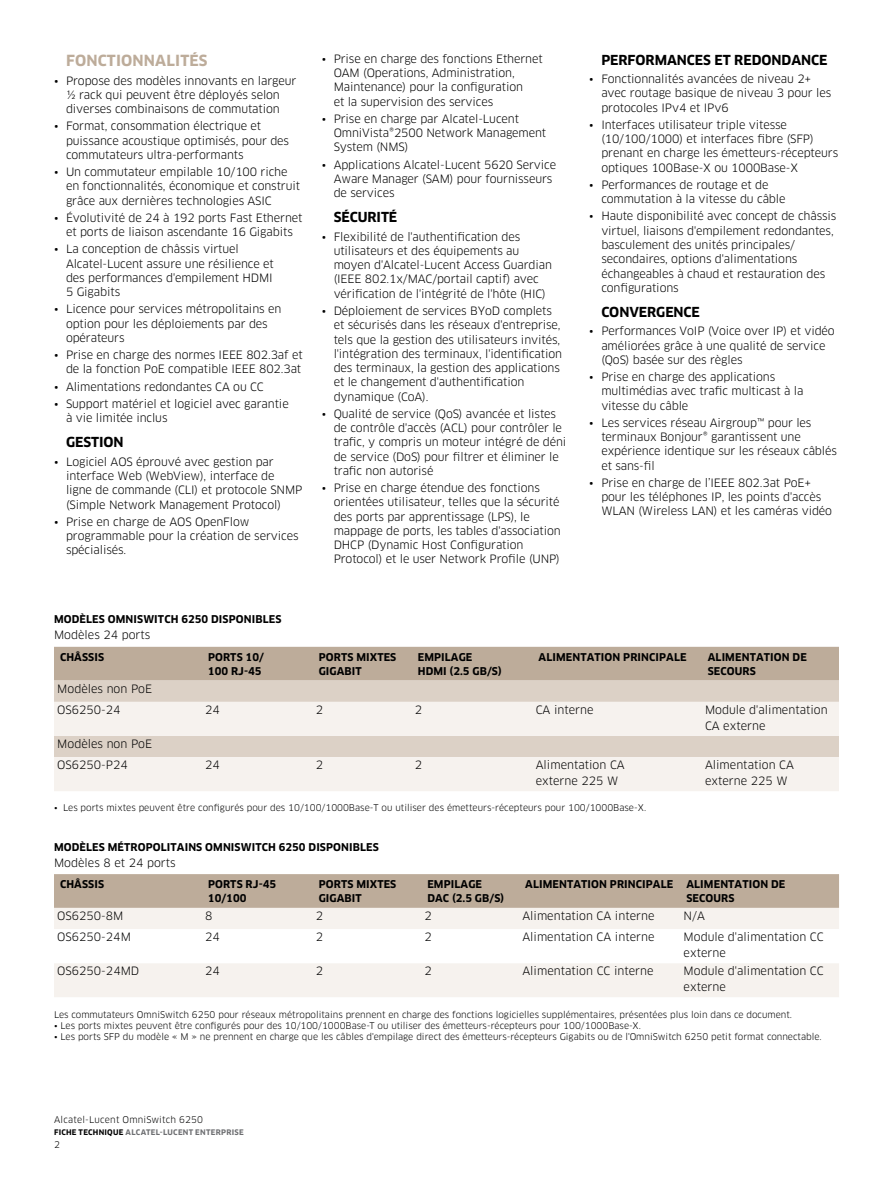
<style>
.page{position:relative;width:893px;height:1191px;background:#fff}
.page>*{position:absolute;margin:0;border:0;box-sizing:border-box;transform-origin:0 0}
.t1{font:700 15px "Clan OT";letter-spacing:.01em;color:#bdac9a}
.t2{font:700 13.5px "Clan OT";letter-spacing:-.005em;color:#000}
.t3{font:11.25px/14.2px "Clan OT";letter-spacing:-.01em;color:#000}
.t4{font:700 10.5px/13.5px "Clan OT";letter-spacing:.01em;color:#000}
.t5{font:9px "Clan OT";color:#000}
.t6{font:9px "Clan OT";letter-spacing:.02em;color:#000}
.t7{font:700 7.5px "Clan OT";letter-spacing:.03em;color:#6d6e71}
.s1{color:#000}
</style>
<div class="page">
<div style="left:54px;top:647px;width:785px;height:33px;background:#bdac9a"></div>
<div style="left:54px;top:680px;width:785px;height:22px;background:#dcd1c6"></div>
<svg style="left:54px;top:702px;width:785px;height:89px;background:#efeae4"></svg>
<div style="left:54px;top:874px;width:785px;height:34px;background:#bdac9a"></div>
<div style="left:54px;top:908px;width:785px;height:89px;background:#f6f2ee"></div>
<svg style="left:54px;top:929px;width:785px;height:34px"></svg>
<h1 class="t1" style="left:66px;top:52px;width:143px">FONCTIONNALITÉS</h1>
<p class="t3" style="left:54px;top:73px;width:244px;text-align:center">• Propose des modèles innovants en largeur ½ rack qui peuvent être déployés selon diverses combinaisons de commutation</p>
<p class="t3" style="left:66px;top:119px;width:225px;text-indent:-12px">• Format, consommation électrique et puissance acoustique optimisés, pour des commutateurs ultra-performants</p>
<p class="t3" style="left:66px;top:165px;width:236px;text-indent:-12px">• Un commutateur empilable 10/100 riche en fonctionnalités, économique et construit grâce aux dernières technologies ASIC</p>
<p class="t3" style="left:54px;top:211px;width:250px;text-align:center">• Évolutivité de 24 à 192 ports Fast Ethernet et ports de liaison ascendante 16 Gigabits</p>
<p class="t3" style="left:66px;top:242px;width:209px;text-indent:-12px">• La conception de châssis virtuel<br>Alcatel-Lucent assure une résilience et des performances d'empilement HDMI<br>5 Gigabits</p>
<p class="t3" style="left:66px;top:302px;width:217px;text-indent:-12px">• Licence pour services métropolitains en option pour les déploiements par des opérateurs</p>
<p class="t3" style="left:54px;top:348px;width:250px;text-align:right">• Prise en charge des normes IEEE 802.3af et de la fonction PoE compatible IEEE 802.3at</p>
<p class="t3" style="left:54px;top:379px;width:211px">• Alimentations redondantes CA ou CC</p>
<p class="t3" style="left:66px;top:397px;width:224px;text-indent:-12px">• Support matériel et logiciel avec garantie à vie limitée inclus</p>
<p class="t2" style="left:66px;top:434px;width:59px">GESTION</p>
<p class="t3" style="left:66px;top:454px;width:238px;text-indent:-12px">• Logiciel AOS éprouvé avec gestion par interface Web (WebView), interface de ligne de commande (CLI) et protocole SNMP (Simple Network Management Protocol)</p>
<p class="t3" style="left:66px;top:514px;width:234px;text-indent:-12px">• Prise en charge de AOS OpenFlow programmable pour la création de services spécialisés.</p>
<p class="t4" style="left:54px;top:612px;width:229px">MODÈLES OMNISWITCH 6250 DISPONIBLES</p>
<p class="t3" style="left:54px;top:627px;width:98px">Modèles 24 ports</p>
<p class="t3" style="left:334px;top:52px;width:211px;text-indent:-12px">• Prise en charge des fonctions Ethernet OAM (Operations, Administration, Maintenance) pour la configuration<br>et la supervision des services</p>
<p class="t3" style="left:334px;top:112px;width:214px;text-indent:-12px">• Prise en charge par Alcatel-Lucent<br>OmniVista®2500 Network Management<br>System (NMS)</p>
<p class="t3" style="left:334px;top:157px;width:224px;text-indent:-12px">• Applications Alcatel-Lucent 5620 Service<br>Aware Manager (SAM) pour fournisseurs de services</p>
<p class="t2" style="left:334px;top:209px;width:65px">SÉCURITÉ</p>
<p class="t3" style="left:334px;top:229px;width:220px;text-indent:-12px">• Flexibilité de l'authentification des utilisateurs et des équipements au moyen d'Alcatel-Lucent Access Guardian (IEEE 802.1x/MAC/portail captif) avec vérification de l'intégrité de l'hôte (HIC)</p>
<p class="t3" style="left:334px;top:304px;width:230px;text-indent:-12px">• Déploiement de services BYoD complets et sécurisés dans les réseaux d'entreprise, tels que la gestion des utilisateurs invités, l'intégration des terminaux, l'identification des terminaux, la gestion des applications et le changement d'authentification dynamique (CoA).</p>
<p class="t3" style="left:334px;top:406px;width:234px;text-indent:-12px">• Qualité de service (QoS) avancée et listes de contrôle d'accès (ACL) pour contrôler le trafic, y compris un moteur intégré de déni de service (DoS) pour filtrer et éliminer le trafic non autorisé</p>
<p class="t3" style="left:334px;top:481px;width:229px;text-indent:-12px">• Prise en charge étendue des fonctions orientées utilisateur, telles que la sécurité des ports par apprentissage (LPS), le mappage de ports, les tables d'association DHCP (Dynamic Host Configuration Protocol) et le user Network Profile (UNP)</p>
<p class="t2" style="left:601px;top:52px;width:228px">PERFORMANCES ET REDONDANCE</p>
<p class="t3" style="left:601px;top:72px;width:231px;text-indent:-12px">• Fonctionnalités avancées de niveau 2+ avec routage basique de niveau 3 pour les protocoles IPv4 et IPv6</p>
<p class="t3" style="left:601px;top:118px;width:238px;text-indent:-12px">• Interfaces utilisateur triple vitesse (10/100/1000) et interfaces fibre (SFP) prenant en charge les émetteurs-récepteurs optiques 100Base-X ou 1000Base-X</p>
<p class="t3" style="left:601px;top:178px;width:186px;text-indent:-12px">• Performances de routage et de commutation à la vitesse du câble</p>
<p class="t3" style="left:601px;top:209px;width:237px;text-indent:-12px">• Haute disponibilité avec concept de châssis virtuel, liaisons d'empilement redondantes, basculement des unités principales/ secondaires, options d'alimentations échangeables à chaud et restauration des configurations</p>
<p class="t2" style="left:601px;top:304px;width:100px">CONVERGENCE</p>
<p class="t3" style="left:601px;top:324px;width:235px;text-indent:-12px">• Performances VoIP (Voice over IP) et vidéo améliorées grâce à une qualité de service (QoS) basée sur des règles</p>
<p class="t3" style="left:601px;top:370px;width:204px;text-indent:-12px">• Prise en charge des applications multimédias avec trafic multicast à la vitesse du câble</p>
<p class="t3" style="left:601px;top:415px;width:237px;text-indent:-12px">• Les services réseau Airgroup™ pour les terminaux Bonjour® garantissent une expérience identique sur les réseaux câblés et sans-fil</p>
<p class="t3" style="left:601px;top:475px;width:232px;text-indent:-12px">• Prise en charge de l’IEEE 802.3at PoE+ pour les téléphones IP, les points d'accès<br>WLAN (Wireless LAN) et les caméras vidéo</p>
<p class="t4" style="left:60px;top:650px;width:46px">CHÂSSIS</p>
<p class="t4" style="left:208px;top:650px;width:57px">PORTS 10/<br>100 RJ-45</p>
<p class="t4" style="left:319px;top:650px;width:79px">PORTS MIXTES<br>GIGABIT</p>
<p class="t4" style="left:418px;top:650px;width:85px">EMPILAGE<br>HDMI (2.5 GB/S)</p>
<p class="t4" style="left:539px;top:650px;width:150px">ALIMENTATION PRINCIPALE</p>
<p class="t4" style="left:708px;top:650px;width:101px">ALIMENTATION DE<br>SECOURS</p>
<p class="t3" style="left:57px;top:678px;width:96px;line-height:21.3px">Modèles non PoE<br>OS6250-24</p>
<p class="t3" style="left:205px;top:702px;width:16px">24</p>
<p class="t3" style="left:316px;top:702px;width:9px">2</p>
<p class="t3" style="left:415px;top:702px;width:9px">2</p>
<p class="t3" style="left:536px;top:702px;width:59px">CA interne</p>
<p class="t3" style="left:705px;top:702px;width:124px;line-height:15.8px">Module d'alimentation<br>CA externe</p>
<p class="t3" style="left:57px;top:733px;width:96px;line-height:21.3px">Modèles non PoE<br>OS6250-P24</p>
<p class="t3" style="left:205px;top:758px;width:16px">24</p>
<p class="t3" style="left:316px;top:758px;width:9px">2</p>
<p class="t3" style="left:415px;top:758px;width:9px">2</p>
<p class="t3" style="left:536px;top:757px;width:90px;line-height:15.8px">Alimentation CA externe 225 W</p>
<p class="t3" style="left:705px;top:757px;width:90px;line-height:15.8px">Alimentation CA externe 225 W</p>
<p class="t5" style="left:54px;top:802px;width:594px">• Les ports mixtes peuvent être configurés pour des 10/100/1000Base-T ou utiliser des émetteurs-récepteurs pour 100/1000Base-X.</p>
<p class="t4" style="left:54px;top:840px;width:326px">MODÈLES MÉTROPOLITAINS OMNISWITCH 6250 DISPONIBLES</p>
<p class="t3" style="left:54px;top:855px;width:123px">Modèles 8 et 24 ports</p>
<p class="t4" style="left:60px;top:878px;width:46px">CHÂSSIS</p>
<p class="t4" style="left:208px;top:878px;width:70px">PORTS RJ-45<br>10/100</p>
<p class="t4" style="left:319px;top:878px;width:79px">PORTS MIXTES<br>GIGABIT</p>
<p class="t4" style="left:427px;top:878px;width:78px">EMPILAGE<br>DAC (2.5 GB/S)</p>
<p class="t4" style="left:686px;top:878px;width:101px;text-indent:-161px">ALIMENTATION PRINCIPALE ALIMENTATION DE<br>SECOURS</p>
<p class="t3" style="left:57px;top:908px;width:68px">OS6250-8M</p>
<p class="t3" style="left:205px;top:908px;width:9px">8</p>
<p class="t3" style="left:316px;top:908px;width:9px">2</p>
<p class="t3" style="left:425px;top:908px;width:9px">2</p>
<p class="t3" style="left:522px;top:908px;width:134px">Alimentation CA interne</p>
<p class="t3" style="left:684px;top:908px;width:23px">N/A</p>
<p class="t3" style="left:57px;top:930px;width:75px">OS6250-24M</p>
<p class="t3" style="left:205px;top:930px;width:16px">24</p>
<p class="t3" style="left:316px;top:930px;width:9px">2</p>
<p class="t3" style="left:425px;top:930px;width:9px">2</p>
<p class="t3" style="left:522px;top:930px;width:134px">Alimentation CA interne</p>
<p class="t3" style="left:684px;top:929px;width:142px;line-height:15.8px">Module d'alimentation CC externe</p>
<p class="t3" style="left:57px;top:964px;width:84px">OS6250-24MD</p>
<p class="t3" style="left:205px;top:964px;width:16px">24</p>
<p class="t3" style="left:316px;top:964px;width:9px">2</p>
<p class="t3" style="left:425px;top:964px;width:9px">2</p>
<p class="t3" style="left:522px;top:964px;width:133px">Alimentation CC interne</p>
<p class="t3" style="left:684px;top:963px;width:142px;line-height:15.8px">Module d'alimentation CC externe</p>
<p class="t5" style="left:54px;top:1009px;width:740px">Les commutateurs OmniSwitch 6250 pour réseaux métropolitains prennent en charge des fonctions logicielles supplémentaires, présentées plus loin dans ce document.</p>
<p class="t5" style="left:54px;top:1020px;width:588px">• Les ports mixtes peuvent être configurés pour des 10/100/1000Base-T ou utiliser des émetteurs-récepteurs pour 100/1000Base-X.</p>
<p class="t5" style="left:54px;top:1031px;width:769px">• Les ports SFP du modèle « M » ne prennent en charge que les câbles d'empilage direct des émetteurs-récepteurs Gigabits ou de l'OmniSwitch 6250 petit format connectable.</p>
<p class="t6" style="left:54px;top:1114px;width:151px">Alcatel-Lucent OmniSwitch 6250</p>
<p class="t7" style="left:54px;top:1127px;width:191px"><span class="s1">FICHE TECHNIQUE</span> ALCATEL-LUCENT ENTERPRISE</p>
<p class="t5" style="left:54px;top:1139px;width:7px">2</p>
</div>
